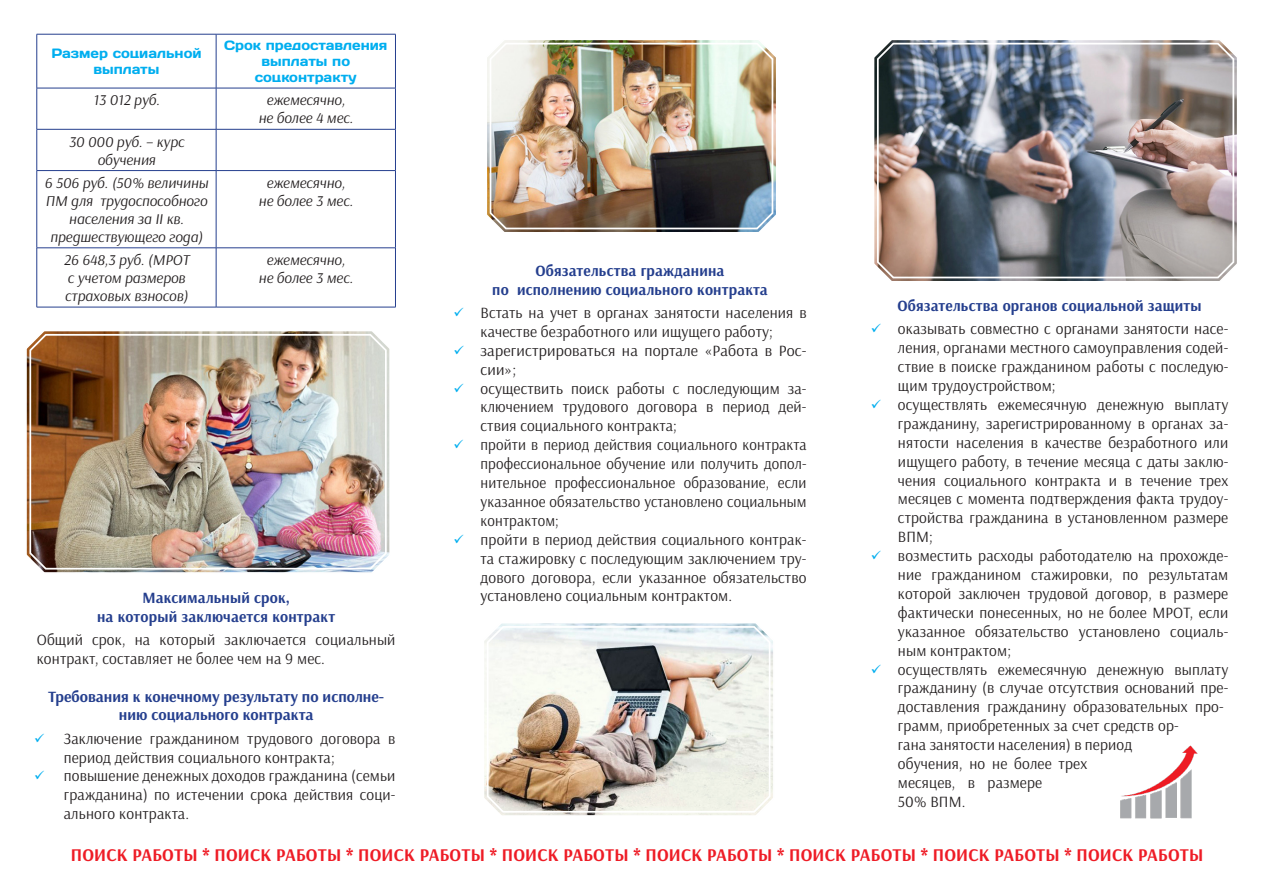
<style>
.page{position:relative;width:1263px;height:893px;background:#fff}
.page>*{position:absolute;margin:0;border:0;box-sizing:border-box;transform-origin:0 0}
.маркер__копия{font:700 18px "Arsenal";letter-spacing:.01em;color:#ee1c26}
.маркер__копия-2{font:15.75px/18.9px "Arsenal";letter-spacing:.01em;color:#231f20;text-align:justify}
.маркер__копия-3{font:700 15.75px/18.9px "Arsenal";letter-spacing:.01em;color:#253f8e;text-align:center}
.маркер__копия-4{font:15.75px/18.9px "Arsenal";letter-spacing:.01em;color:#231f20;text-align:justify;scale:.95 1}
.t1{font:italic 15px/18px "Arsenal";color:#231f20;text-align:center}
.Заголовок_2{font:13.5px/16.2px "Days";color:#00aeef;text-align:center}
</style>
<div class="page">
<hr style="left:37px;top:34px;width:179px;height:1px;background:#253f8e">
<hr style="left:37px;top:34px;width:1px;height:54px;background:#253f8e">
<hr style="left:216px;top:34px;width:180px;height:1px;background:#253f8e">
<hr style="left:216px;top:34px;width:1px;height:54px;background:#253f8e">
<hr style="left:395px;top:34px;width:1px;height:54px;background:#253f8e">
<hr style="left:37px;top:88px;width:179px;height:1px;background:#253f8e">
<hr style="left:37px;top:88px;width:1px;height:41px;background:#253f8e">
<hr style="left:216px;top:88px;width:180px;height:1px;background:#253f8e">
<hr style="left:216px;top:88px;width:1px;height:41px;background:#253f8e">
<hr style="left:395px;top:88px;width:1px;height:41px;background:#253f8e">
<hr style="left:37px;top:129px;width:179px;height:1px;background:#253f8e">
<hr style="left:37px;top:129px;width:1px;height:41px;background:#253f8e">
<hr style="left:216px;top:129px;width:180px;height:1px;background:#253f8e">
<hr style="left:216px;top:129px;width:1px;height:41px;background:#253f8e">
<hr style="left:395px;top:129px;width:1px;height:41px;background:#253f8e">
<hr style="left:37px;top:170px;width:179px;height:1px;background:#253f8e">
<hr style="left:37px;top:171px;width:1px;height:77px;background:#253f8e">
<hr style="left:216px;top:170px;width:180px;height:1px;background:#253f8e">
<hr style="left:216px;top:171px;width:1px;height:77px;background:#253f8e">
<hr style="left:395px;top:171px;width:1px;height:77px;background:#253f8e">
<hr style="left:37px;top:248px;width:179px;height:1px;background:#253f8e">
<hr style="left:37px;top:248px;width:1px;height:59px;background:#253f8e">
<hr style="left:216px;top:248px;width:180px;height:1px;background:#253f8e">
<hr style="left:216px;top:248px;width:1px;height:59px;background:#253f8e">
<hr style="left:395px;top:248px;width:1px;height:59px;background:#253f8e">
<hr style="left:37px;top:307px;width:179px;height:1px;background:#253f8e">
<hr style="left:216px;top:307px;width:180px;height:1px;background:#253f8e">
<img style="left:1120px;top:745px;width:78px;height:74px">
<svg style="left:874px;top:40px;width:363px;height:241px;background:#9f9b9c"></svg>
<img style="left:876px;top:41px;width:359px;height:238px">
<svg style="left:26px;top:331px;width:364px;height:242px"></svg>
<img style="left:29px;top:332px;width:359px;height:238px">
<svg style="left:487px;top:40px;width:289px;height:192px"></svg>
<img style="left:489px;top:41px;width:285px;height:189px">
<img style="left:484px;top:623px;width:289px;height:193px">
<div style="left:487px;top:626px;width:283px;height:187px;border:2px solid #fff;border-radius:15px"></div>
<p class="Заголовок_2" style="left:51px;top:44px;width:152px">Размер социальной выплаты</p>
<p class="Заголовок_2" style="left:224px;top:36px;width:165px">Срок предоставления выплаты по соцконтракту</p>
<p class="t1" style="left:93px;top:91px;width:68px">13 012 руб.</p>
<p class="t1" style="left:267px;top:91px;width:80px">ежемесячно,</p>
<p class="t1" style="left:258px;top:109px;width:96px">не более 4 мес.</p>
<p class="t1" style="left:69px;top:133px;width:117px">30 000 руб. – курс обучения</p>
<p class="t1" style="left:45px;top:174px;width:165px">6 506 руб. (50% величины<br>ПМ для трудоспособного населения за II кв. предшествующего года)</p>
<p class="t1" style="left:267px;top:174px;width:80px">ежемесячно,</p>
<p class="t1" style="left:259px;top:192px;width:96px">не более 3 мес.</p>
<p class="t1" style="left:64px;top:251px;width:127px;text-align:left">26 648,3 руб. (МРОТ с учетом размеров страховых взносов)</p>
<p class="t1" style="left:267px;top:251px;width:80px">ежемесячно,</p>
<p class="t1" style="left:259px;top:269px;width:96px">не более 3 мес.</p>
<p class="маркер__копия-3" style="left:97px;top:588px;width:240px">Максимальный срок,<br>на который заключается контракт</p>
<p class="маркер__копия-2" style="left:37px;top:630px;width:360px">Общий срок, на который заключается социальный контракт, составляет не более чем на 9 мес.</p>
<p class="маркер__копия-3" style="left:48px;top:687px;width:338px">Требования к конечному результату по исполне&shy;нию социального контракта</p>
<p class="маркер__копия-2" style="left:64px;top:729px;width:333px">Заключение гражданином трудового договора в период действия социального контракта;</p>
<p class="маркер__копия-2" style="left:64px;top:767px;width:333px">повышение денежных доходов гражданина (семьи гражданина) по истечении срока действия соци&shy;ального контракта.</p>
<p class="маркер__копия-3" style="left:492px;top:262px;width:277px">Обязательства гражданина<br>по исполнению социального контракта</p>
<p class="маркер__копия-2" style="left:480px;top:303px;width:328px">Встать на учет в органах занятости населения в качестве безработного или ищущего работу;</p>
<p class="маркер__копия-2" style="left:480px;top:341px;width:327px">зарегистрироваться на портале «Работа в Рос&shy;сии»;</p>
<p class="маркер__копия-2" style="left:480px;top:379px;width:327px">осуществить поиск работы с последующим за&shy;ключением трудового договора в период дей&shy;ствия социального контракта;</p>
<p class="маркер__копия-4" style="left:480px;top:436px;width:345px">пройти в период действия социального контракта профессиональное обучение или получить допол&shy;нительное профессиональное образование, если указанное обязательство установлено социальным контрактом;</p>
<p class="маркер__копия-2" style="left:480px;top:530px;width:327px">пройти в период действия социального контрак&shy;та стажировку с последующим заключением тру&shy;дового договора, если указанное обязательство установлено социальным контрактом.</p>
<p class="маркер__копия-3" style="left:897px;top:297px;width:306px">Обязательства органов социальной защиты</p>
<p class="маркер__копия-2" style="left:898px;top:320px;width:332px">оказывать совместно с органами занятости насе&shy;ления, органами местного самоуправления содей&shy;ствие в поиске гражданином работы с последую&shy;щим трудоустройством;</p>
<p class="маркер__копия-2" style="left:898px;top:395px;width:332px">осуществлять ежемесячную денежную выплату гражданину, зарегистрированному в органах за&shy;нятости населения в качестве безработного или ищущего работу, в течение месяца с даты заклю&shy;чения социального контракта и в течение трех месяцев с момента подтверждения факта трудоу&shy;стройства гражданина в установленном размере ВПМ;</p>
<p class="маркер__копия-2" style="left:898px;top:546px;width:332px">возместить расходы работодателю на прохожде&shy;ние гражданином стажировки, по результатам которой заключен трудовой договор, в размере фактически понесенных, но не более МРОТ, если указанное обязательство установлено социаль&shy;ным контрактом;</p>
<p class="маркер__копия-2" style="left:898px;top:660px;width:332px;text-align:left">осуществлять ежемесячную денежную выплату гражданину (в случае отсутствия оснований пре&shy;доставления гражданину образовательных про&shy;грамм, приобретенных за счет средств ор-<br>гана занятости населения) в период<br>обучения, но не более трех<br>месяцев, в размере<br>50% ВПМ.</p>
<p class="маркер__копия" style="left:71px;top:844px;width:1134px">ПОИСК РАБОТЫ * ПОИСК РАБОТЫ * ПОИСК РАБОТЫ * ПОИСК РАБОТЫ * ПОИСК РАБОТЫ * ПОИСК РАБОТЫ * ПОИСК РАБОТЫ * ПОИСК РАБОТЫ</p>
</div>
